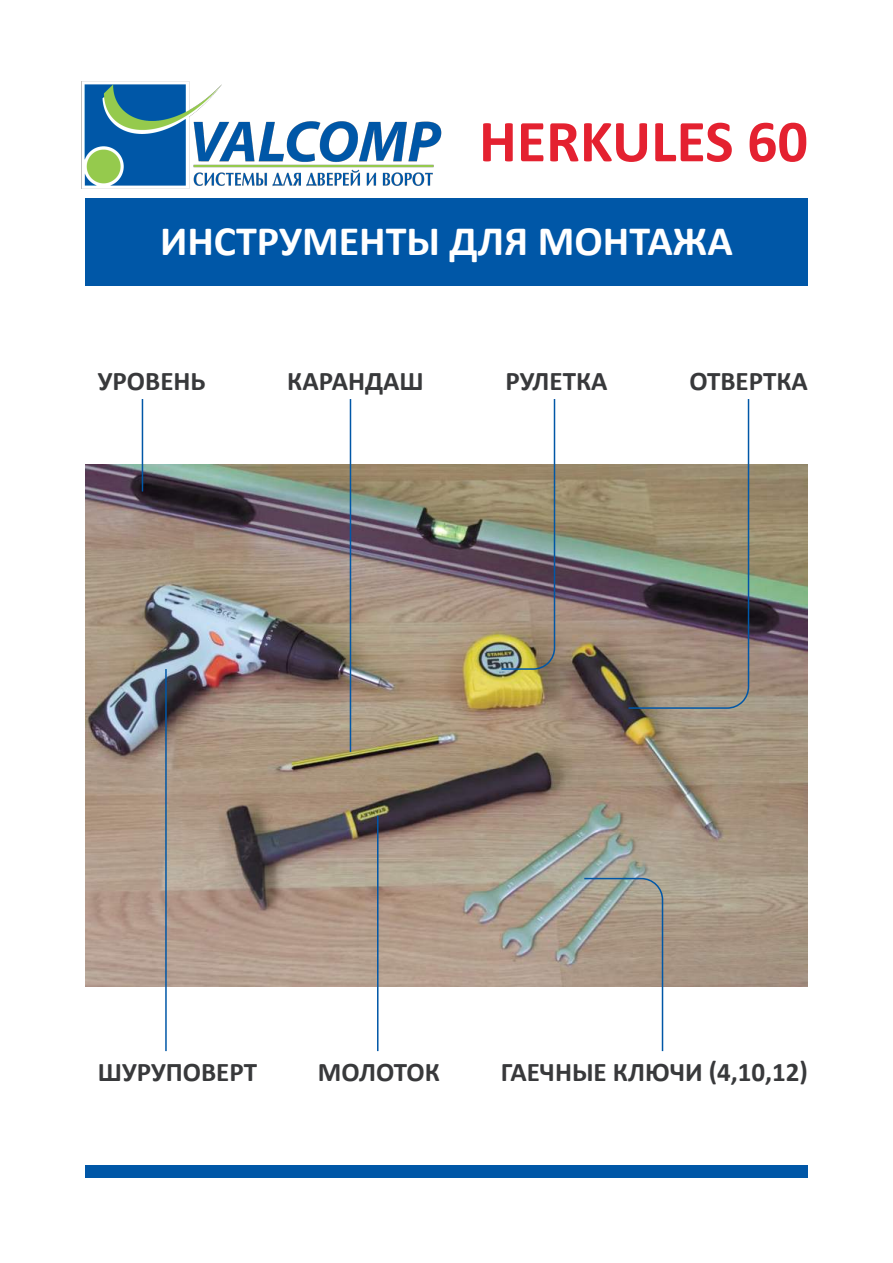
<style>
.page{position:relative;width:893px;height:1263px;background:#fff}
.page>*{position:absolute;margin:0;border:0;box-sizing:border-box;transform-origin:0 0}
.t1{font:700 60px "Calibri";color:#e42130}
.t2{font:700 42px "Calibri";color:#fff}
.t3{font:700 27px "Calibri";color:#38393b}
</style>
<div class="page">
<img style="left:81px;top:81px;width:361px;height:108px">
<div style="left:85px;top:1165px;width:723px;height:13px;background:#0057a7"></div>
<div style="left:85px;top:198px;width:723px;height:87px;background:#0057a7"></div>
<img style="left:85px;top:464px;width:723px;height:522px">
<hr style="left:142px;top:399px;width:1px;height:92px;background:#0057a7">
<hr style="left:350px;top:399px;width:1px;height:353px;background:#0057a7">
<img style="left:500px;top:399px;width:56px;height:271px">
<svg style="left:627px;top:399px;width:123px;height:310px"></svg>
<hr style="left:165px;top:669px;width:2px;height:382px;background:#0057a7">
<hr style="left:377px;top:815px;width:1px;height:236px;background:#0057a7">
<svg style="left:583px;top:877px;width:81px;height:175px"></svg>
<h1 class="t1" style="left:479px;top:99px;width:330px">HERKULES 60</h1>
<h2 class="t2" style="left:160px;top:211px;width:574px">ИНСТРУМЕНТЫ ДЛЯ МОНТАЖА</h2>
<p class="t3" style="left:98px;top:362px;width:109px">УРОВЕНЬ</p>
<p class="t3" style="left:287px;top:362px;width:138px">КАРАНДАШ</p>
<p class="t3" style="left:506px;top:362px;width:103px">РУЛЕТКА</p>
<p class="t3" style="left:689px;top:362px;width:120px">ОТВЕРТКА</p>
<p class="t3" style="left:98px;top:1052px;width:161px">ШУРУПОВЕРТ</p>
<p class="t3" style="left:318px;top:1052px;width:124px">МОЛОТОК</p>
<p class="t3" style="left:501px;top:1052px;width:309px">ГАЕЧНЫЕ КЛЮЧИ (4,10,12)</p>
</div>
